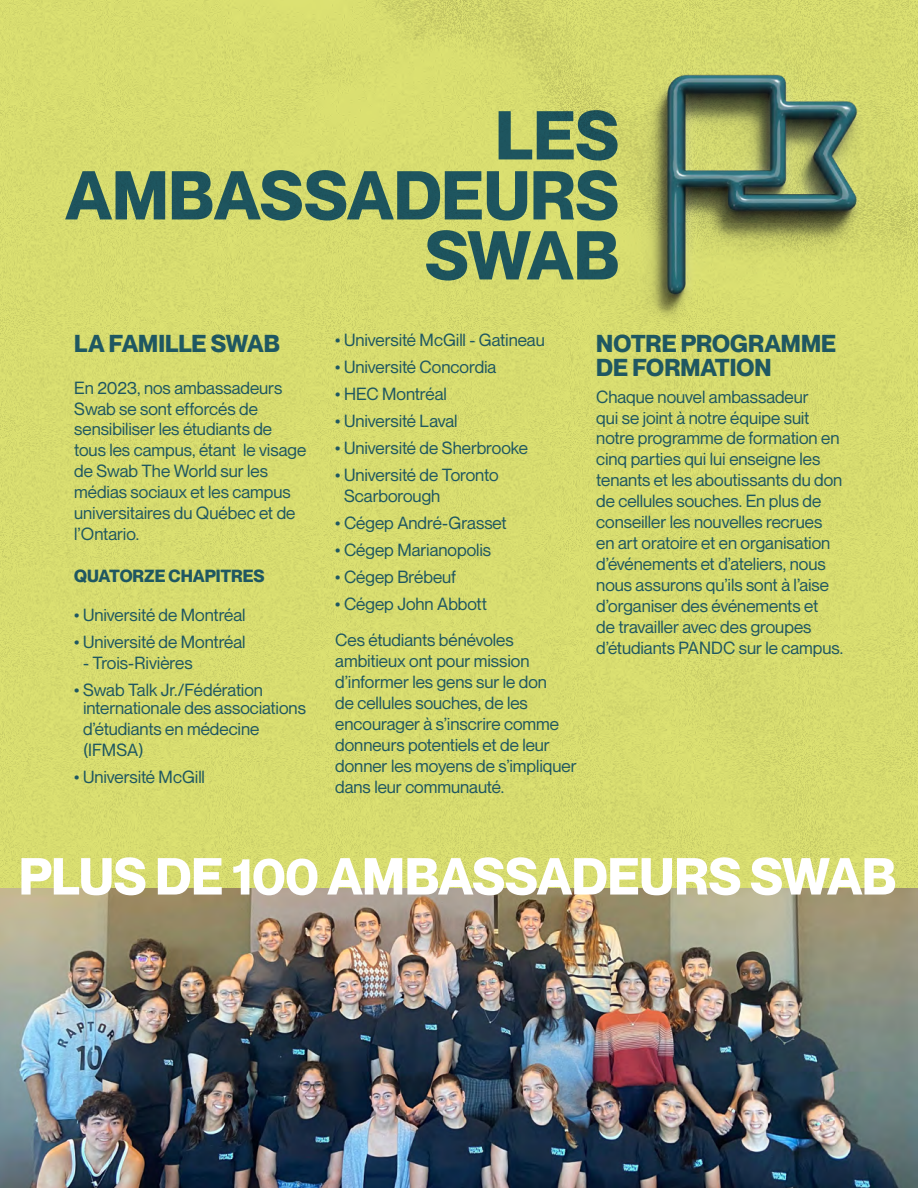
<style>
.page{position:relative;width:918px;height:1188px;background:#fff}
.page>*{position:absolute;margin:0;border:0;box-sizing:border-box;transform-origin:0 0}
.t1{font:700 67.5px/60px "Neue Montreal";color:#1f5761;text-align:right}
.t2{font:700 51px "Neue Montreal";letter-spacing:-.01em;color:#fff}
.t3{font:700 24px/24px "Neue Montreal";letter-spacing:-.005em;color:#1f5761}
.t4{font:17.25px/21px "Neue Montreal";color:#1f5761}
.t5{font:700 17.25px "Neue Montreal";color:#1f5761}
</style>
<div class="page">
<img style="left:0;top:0;width:918px;height:889px">
<img style="left:616px;top:38px;width:302px;height:285px">
<img style="left:0;top:889px;width:918px;height:299px">
<h1 class="t1" style="left:65px;top:106px;width:555px">LES<br>AMBASSADEURS<br>SWAB</h1>
<h3 class="t3" style="left:74px;top:331px;width:207px">LA FAMILLE SWAB</h3>
<p class="t4" style="left:74px;top:377px;width:234px">En 2023, nos ambassadeurs<br>Swab se sont efforcés de sensibiliser les étudiants de tous les campus, étant le visage de Swab The World sur les médias sociaux et les campus universitaires du Québec et de l’Ontario.</p>
<p class="t5" style="left:74px;top:566px;width:192px">QUATORZE CHAPITRES</p>
<p class="t4" style="left:74px;top:605px;width:173px">• Université de Montréal</p>
<p class="t4" style="left:74px;top:632px;width:173px">• Université de Montréal</p>
<p class="t4" style="left:83px;top:653px;width:111px">- Trois-Rivières</p>
<p class="t4" style="left:83px;top:681px;width:224px;line-height:18px;text-indent:-9px">• Swab Talk Jr./Fédération internationale des associations</p>
<p class="t4" style="left:83px;top:719px;width:178px">d’étudiants en médecine (IFMSA)</p>
<p class="t4" style="left:74px;top:767px;width:132px">• Université McGill</p>
<p class="t4" style="left:335px;top:330px;width:211px">• Université McGill - Gatineau</p>
<p class="t4" style="left:335px;top:357px;width:163px">• Université Concordia</p>
<p class="t4" style="left:335px;top:384px;width:113px">• HEC Montréal</p>
<p class="t4" style="left:335px;top:411px;width:124px">• Université Laval</p>
<p class="t4" style="left:335px;top:438px;width:194px">• Université de Sherbrooke</p>
<p class="t4" style="left:344px;top:465px;width:156px;text-indent:-9px">• Université de Toronto<br>Scarborough</p>
<p class="t4" style="left:335px;top:513px;width:173px">• Cégep André-Grasset</p>
<p class="t4" style="left:335px;top:540px;width:157px">• Cégep Marianopolis</p>
<p class="t4" style="left:335px;top:567px;width:122px">• Cégep Brébeuf</p>
<p class="t4" style="left:335px;top:586px;width:180px;line-height:36px">• Cégep John Abbott<br>Ces étudiants bénévoles</p>
<p class="t4" style="left:335px;top:651px;width:243px">ambitieux ont pour mission d’informer les gens sur le don<br>de cellules souches, de les encourager à s’inscrire comme donneurs potentiels et de leur donner les moyens de s’impliquer dans leur communauté.</p>
<h3 class="t3" style="left:596px;top:331px;width:242px">NOTRE PROGRAMME<br>DE FORMATION</h3>
<p class="t4" style="left:596px;top:386px;width:249px">Chaque nouvel ambassadeur<br>qui se joint à notre équipe suit notre programme de formation en cinq parties qui lui enseigne les tenants et les aboutissants du don de cellules souches. En plus de conseiller les nouvelles recrues en art oratoire et en organisation d’événements et d’ateliers, nous nous assurons qu’ils sont à l’aise d’organiser des événements et<br>de travailler avec des groupes d’étudiants PANDC sur le campus.</p>
<h2 class="t2" style="left:19px;top:845px;width:879px">PLUS DE 100 AMBASSADEURS SWAB</h2>
</div>
